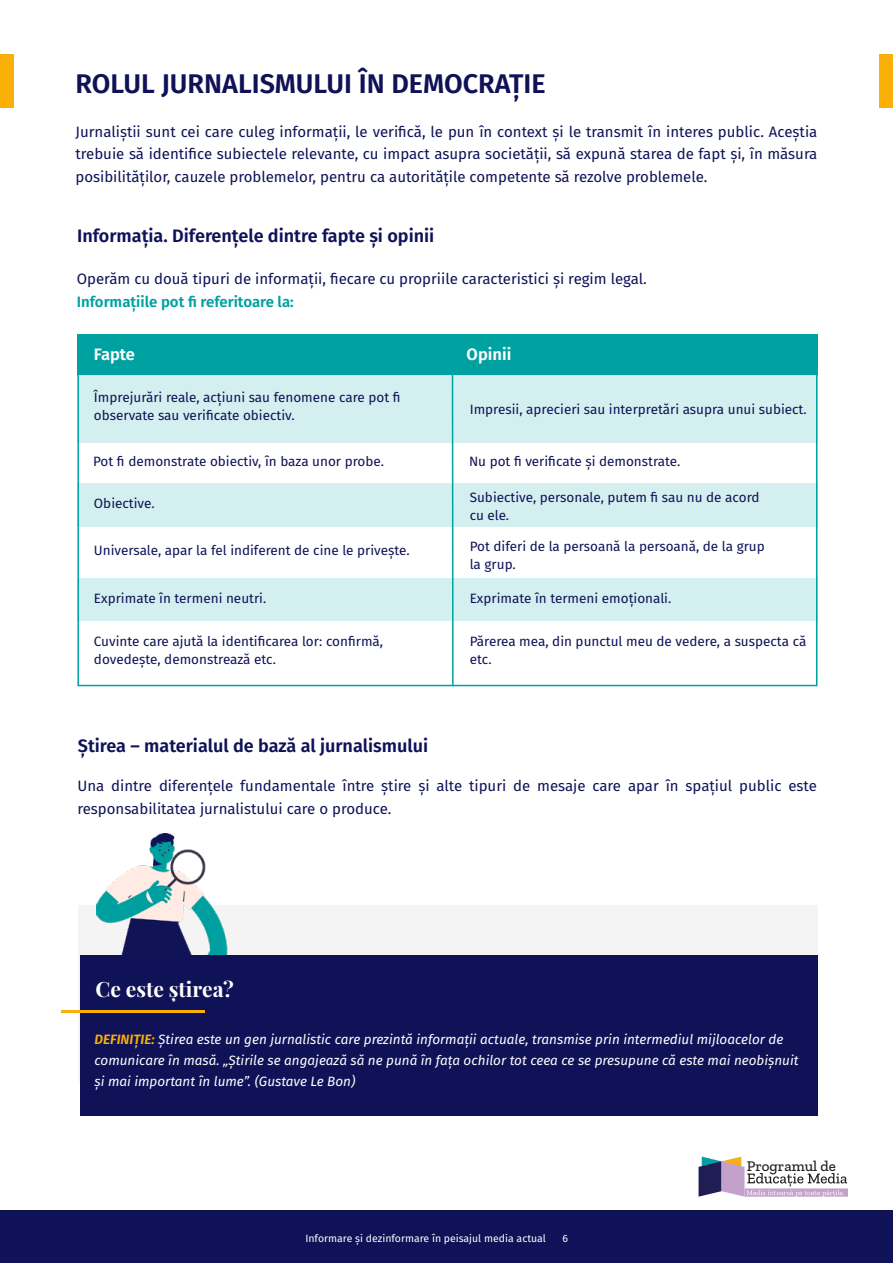
<style>
.page{position:relative;width:893px;height:1263px;background:#fff}
.page>*{position:absolute;margin:0;border:0;box-sizing:border-box;transform-origin:0 0}
.t1{font:600 27px "Fira Sans";color:#0f1257}
.t2{font:700 21px "Playfair Display";color:#fff}
.t3{font:600 18px "Fira Sans";color:#0f1257}
.t4{font:600 16.5px "Fira Sans";color:#fff}
.t5{font:15px/22.5px "Fira Sans";color:#0f1257;text-align:justify}
.t6{font:600 15px "Fira Sans";color:#00a1a1}
.t7{font:500 15px "Zilla Slab";color:#221f20}
.t8{font:13.5px/18px "Fira Sans";color:#0f1257}
.t9{font:italic 13.5px/21px "Fira Sans";color:#fff}
.t10{font:10.5px "Fira Sans";color:#fff}
.s1{font-weight:600;color:#fab008}
</style>
<div class="page">
<div style="left:0;top:54px;width:13px;height:53px;background:#fab008"></div>
<div style="left:880px;top:54px;width:13px;height:53px;background:#fab008"></div>
<div style="left:77px;top:334px;width:740px;height:40px;background:#00a1a1"></div>
<div style="left:77px;top:374px;width:740px;height:69px;background:#d4efef"></div>
<div style="left:77px;top:483px;width:740px;height:44px;background:#d4efef"></div>
<div style="left:77px;top:578px;width:740px;height:42px;background:#d4efef"></div>
<div style="left:77px;top:374px;width:740px;height:312px;border:2px solid #00a1a1"></div>
<hr style="left:452px;top:364px;width:2px;height:322px;background:#00a1a1">
<div style="left:78px;top:905px;width:739px;height:177px;background:#f4f4f4"></div>
<div style="left:80px;top:955px;width:737px;height:160px;background:#0f1257"></div>
<img style="left:96px;top:834px;width:132px;height:121px">
<hr style="left:61px;top:1011px;width:144px;height:2px;background:#fab008">
<svg style="left:698px;top:1156px;width:150px;height:41px"></svg>
<div style="left:0;top:1211px;width:893px;height:52px;background:#0f1257"></div>
<h1 class="t1" style="left:75px;top:61px;width:472px">ROLUL JURNALISMULUI ÎN DEMOCRAȚIE</h1>
<p class="t5" style="left:75px;top:120px;width:743px">Jurnaliștii sunt cei care culeg informații, le verifică, le pun în context și le transmit în interes public. Aceștia trebuie să identifice subiectele relevante, cu impact asupra societății, să expună starea de fapt și, în măsura posibilităților, cauzele problemelor, pentru ca autoritățile competente să rezolve problemele.</p>
<h3 class="t3" style="left:77px;top:221px;width:359px">Informația. Diferențele dintre fapte și opinii</h3>
<p class="t5" style="left:77px;top:267px;width:572px">Operăm cu două tipuri de informații, fiecare cu propriile caracteristici și regim legal.</p>
<p class="t6" style="left:77px;top:289px;width:219px">Informațiile pot fi referitoare la:</p>
<p class="t4" style="left:94px;top:341px;width:43px">Fapte</p>
<p class="t4" style="left:467px;top:341px;width:46px">Opinii</p>
<p class="t8" style="left:94px;top:388px;width:308px">Împrejurări reale, acțiuni sau fenomene care pot fi observate sau verificate obiectiv.</p>
<p class="t8" style="left:470px;top:400px;width:339px">Impresii, aprecieri sau interpretări asupra unui subiect.</p>
<p class="t8" style="left:93px;top:452px;width:292px">Pot fi demonstrate obiectiv, în baza unor probe.</p>
<p class="t8" style="left:469px;top:452px;width:213px">Nu pot fi verificate și demonstrate.</p>
<p class="t8" style="left:94px;top:494px;width:62px">Obiective.</p>
<p class="t8" style="left:470px;top:488px;width:291px">Subiective, personale, putem fi sau nu de acord cu ele.</p>
<p class="t8" style="left:94px;top:541px;width:317px">Universale, apar la fel indiferent de cine le privește.</p>
<p class="t8" style="left:470px;top:537px;width:297px">Pot diferi de la persoană la persoană, de la grup la grup.</p>
<p class="t8" style="left:94px;top:589px;width:174px">Exprimate în termeni neutri.</p>
<p class="t8" style="left:470px;top:589px;width:203px">Exprimate în termeni emoționali.</p>
<p class="t8" style="left:94px;top:632px;width:291px">Cuvinte care ajută la identificarea lor: confirmă, dovedește, demonstrează etc.</p>
<p class="t8" style="left:470px;top:632px;width:338px">Părerea mea, din punctul meu de vedere, a suspecta că etc.</p>
<h3 class="t3" style="left:78px;top:731px;width:352px">Știrea – materialul de bază al jurnalismului</h3>
<p class="t5" style="left:77px;top:774px;width:741px">Una dintre diferențele fundamentale între știre și alte tipuri de mesaje care apar în spațiul public este responsabilitatea jurnalistului care o produce.</p>
<h2 class="t2" style="left:95px;top:976px;width:140px">Ce este știrea?</h2>
<p class="t9" style="left:95px;top:1029px;width:705px"><span class="s1">DEFINIȚIE:</span> Știrea este un gen jurnalistic care prezintă informații actuale, transmise prin intermediul mijloacelor de comunicare în masă. „Știrile se angajează să ne pună în fața ochilor tot ceea ce se presupune că este mai neobișnuit și mai important în lume”. (Gustave Le Bon)</p>
<p class="t10" style="left:305px;top:1230px;width:242px">Informare și dezinformare în peisajul media actual</p>
<p class="t10" style="left:563px;top:1230px;width:7px">6</p>
<p class="t7" style="left:747px;top:1157px;width:91px">Programul de</p>
</div>
